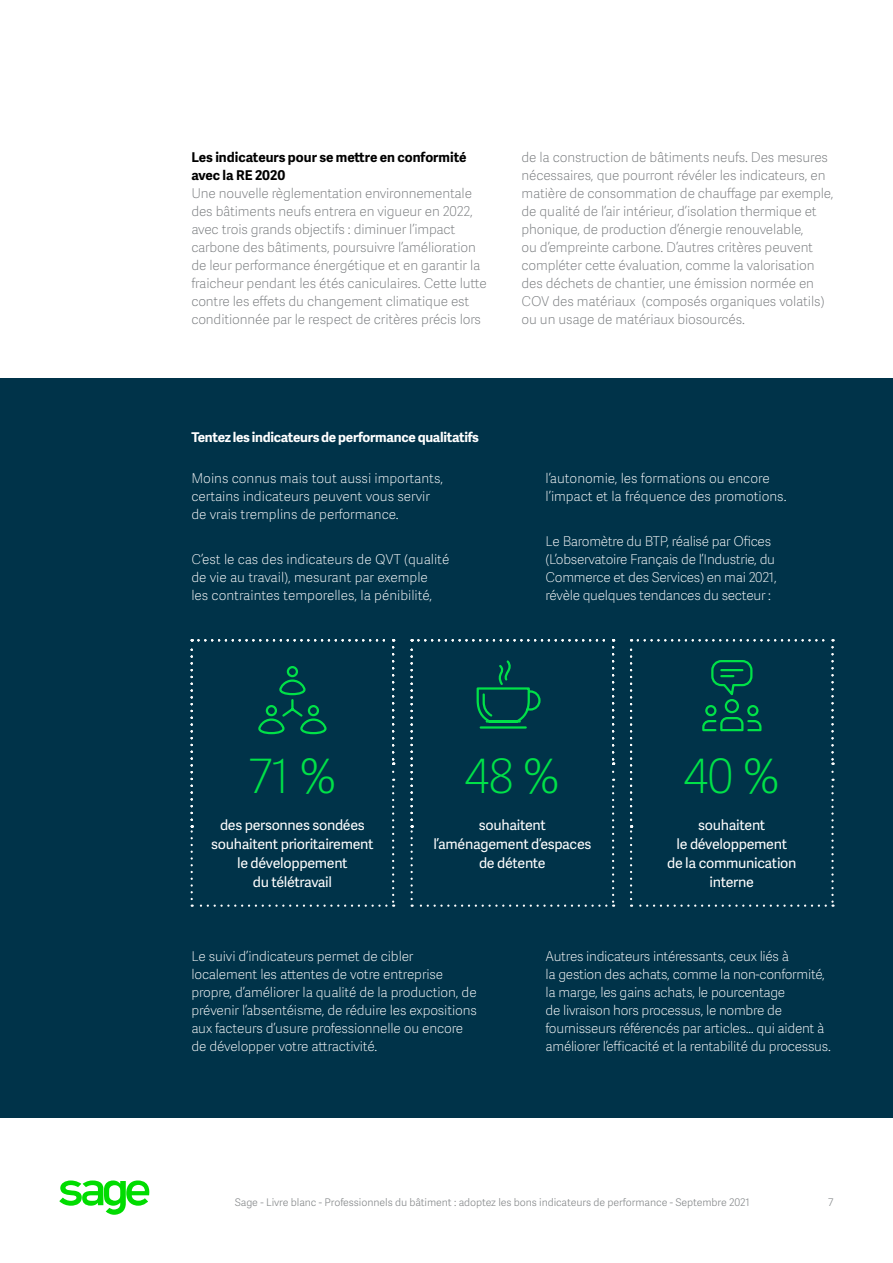
<style>
.page{position:relative;width:893px;height:1263px;background:#fff}
.page>*{position:absolute;margin:0;border:0;box-sizing:border-box;transform-origin:0 0}
.Body_Copy{font:47.4px "Adelle Sans SAGE Th";color:#00e148}
.Body_Copy-2{font:14.25px/18.9px "Adelle Sans SAGE";letter-spacing:-.02em;color:#fff;text-align:center}
.Body_Copy-3{font:13.5px/18px "Adelle Sans SAGE Th";letter-spacing:-.01em;color:#75787b}
.Body_Copy-4{font:13.5px/18px "Adelle Sans SAGE Th";letter-spacing:-.02em;color:#fff}
.Body_Copy-5{font:13.5px/18px "Adelle Sans SAGE Th";color:#fff}
.Body_Copy-6{font:700 13.5px "Adelle Sans SAGE";letter-spacing:-.02em;color:#fff}
.Running_Footer_Text{font:10.5px "Adelle Sans SAGE Lt";letter-spacing:-.005em;color:#888b8d}
.s1{font-family:"Adelle Sans SAGE";font-weight:700;color:#000}
</style>
<div class="page">
<svg style="left:59px;top:1181px;width:91px;height:34px"></svg>
<div style="left:0;top:378px;width:892px;height:740px;background:#003349"></div>
<svg style="left:630px;top:639px;width:203px;height:268px"></svg>
<svg style="left:410px;top:639px;width:204px;height:268px"></svg>
<svg style="left:190px;top:639px;width:204px;height:268px"></svg>
<p class="Body_Copy-3" style="left:191px;top:148px;width:297px"><span class="s1">Les indicateurs pour se mettre en conformité avec la RE 2020<br></span>Une nouvelle règlementation environnementale des bâtiments neufs entrera en vigueur en 2022, avec trois grands objectifs : diminuer l’impact carbone des bâtiments, poursuivre l’amélioration de leur performance énergétique et en garantir la fraicheur pendant les étés caniculaires. Cette lutte contre les effets du changement climatique est conditionnée par le respect de critères précis lors</p>
<p class="Body_Copy-3" style="left:521px;top:148px;width:313px">de la construction de bâtiments neufs. Des mesures nécessaires, que pourront révéler les indicateurs, en matière de consommation de chauffage par exemple, de qualité de l’air intérieur, d’isolation thermique et phonique, de production d’énergie renouvelable,<br>ou d’empreinte carbone. D’autres critères peuvent compléter cette évaluation, comme la valorisation des déchets de chantier, une émission normée en COV des matériaux (composés organiques volatils) ou un usage de matériaux biosourcés.</p>
<p class="Body_Copy-6" style="left:191px;top:427px;width:289px">Tentez les indicateurs de performance qualitatifs</p>
<p class="Body_Copy-5" style="left:191px;top:468px;width:253px">Moins connus mais tout aussi importants, certains indicateurs peuvent vous servir de vrais tremplins de performance.</p>
<p class="Body_Copy-5" style="left:191px;top:549px;width:259px">C’est le cas des indicateurs de QVT (qualité de vie au travail), mesurant par exemple<br>les contraintes temporelles, la pénibilité,</p>
<p class="Body_Copy-5" style="left:545px;top:468px;width:242px">l’autonomie, les formations ou encore l’impact et la fréquence des promotions.</p>
<p class="Body_Copy-4" style="left:545px;top:531px;width:233px">Le Baromètre du BTP, réalisé par Ofices (L’observatoire Français de l’Industrie, du Commerce et des Services) en mai 2021, révèle quelques tendances du secteur :</p>
<p class="Body_Copy" style="left:248px;top:742px;width:89px">71 %</p>
<p class="Body_Copy-2" style="left:211px;top:815px;width:164px">des personnes sondées souhaitent prioritairement le développement<br>du télétravail</p>
<p class="Body_Copy" style="left:465px;top:742px;width:96px">48 %</p>
<p class="Body_Copy-2" style="left:433px;top:815px;width:159px">souhaitent l’aménagement d’espaces de détente</p>
<p class="Body_Copy" style="left:683px;top:742px;width:98px">40 %</p>
<p class="Body_Copy-2" style="left:667px;top:815px;width:131px">souhaitent<br>le développement de la communication interne</p>
<p class="Body_Copy-4" style="left:191px;top:947px;width:287px">Le suivi d’indicateurs permet de cibler localement les attentes de votre entreprise propre, d’améliorer la qualité de la production, de prévenir l’absentéisme, de réduire les expositions aux facteurs d’usure professionnelle ou encore de développer votre attractivité.</p>
<p class="Body_Copy-4" style="left:545px;top:947px;width:287px">Autres indicateurs intéressants, ceux liés à<br>la gestion des achats, comme la non-conformité, la marge, les gains achats, le pourcentage<br>de livraison hors processus, le nombre de fournisseurs référencés par articles… qui aident à améliorer l’efficacité et la rentabilité du processus.</p>
<p class="Running_Footer_Text" style="left:235px;top:1195px;width:516px">Sage - Livre blanc - Professionnels du bâtiment : adoptez les bons indicateurs de performance - Septembre 2021</p>
<p class="Running_Footer_Text" style="left:828px;top:1195px;width:7px">7</p>
</div>
